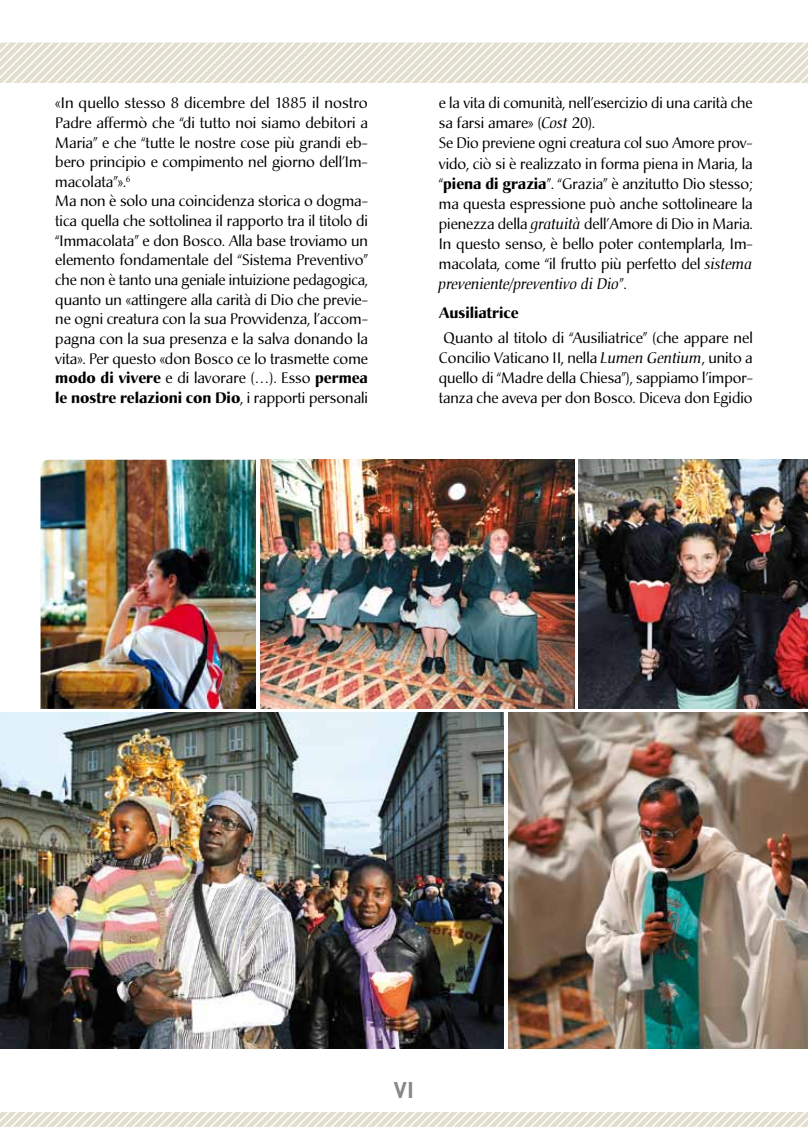
<style>
.page{position:relative;width:808px;height:1127px;background:#fff}
.page>*{position:absolute;margin:0;border:0;box-sizing:border-box;transform-origin:0 0}
.t1{font:700 22.5px "DIN Pro";color:#87888a}
.t2{font:15px/19.6px "Christiana";color:#000}
.t3{font:700 15px "Christiana";color:#000}
.s1{font-weight:700}
.s2{font-style:italic}
</style>
<div class="page">
<img style="left:41px;top:460px;width:215px;height:249px">
<img style="left:578px;top:460px;width:230px;height:249px">
<img style="left:260px;top:460px;width:314px;height:249px">
<svg style="left:0;top:1112px;width:808px;height:15px"></svg>
<svg style="left:0;top:43px;width:808px;height:40px"></svg>
<img style="left:508px;top:713px;width:300px;height:335px">
<img style="left:0;top:713px;width:504px;height:335px">
<p class="t2" style="left:55px;top:93px;width:314px">«In quello stesso 8 dicembre del 1885 il nostro Padre affermò che “di tutto noi siamo debitori a Maria” e che “tutte le nostre cose più grandi eb&shy;bero principio e compimento nel giorno dell’Im&shy;macolata”».<sup>6<br></sup>Ma non è solo una coincidenza storica o dogma&shy;tica quella che sottolinea il rapporto tra il titolo di “Immacolata” e don Bosco. Alla base troviamo un elemento fondamentale del “Sistema Preventivo” che non è tanto una geniale intuizione pedagogica, quanto un «attingere alla carità di Dio che previe&shy;ne ogni creatura con la sua Provvidenza, l’accom&shy;pagna con la sua presenza e la salva donando la vita». Per questo «don Bosco ce lo trasmette come <span class="s1">modo di vivere</span> e di lavorare (…). Esso <span class="s1">permea le nostre relazioni con Dio</span>, i rapporti personali</p>
<p class="t2" style="left:439px;top:93px;width:315px;line-height:20.1px">e la vita di comunità, nell’esercizio di una carità che sa farsi amare» (<span class="s2">Cost</span> 20).<br>Se Dio previene ogni creatura col suo Amore prov&shy;vido, ciò si è realizzato in forma piena in Maria, la “<span class="s1">piena di grazia</span>”. “Grazia” è anzitutto Dio stesso; ma questa espressione può anche sottolineare la pienezza della <span class="s2">gratuità</span> dell’Amore di Dio in Maria.<br>In questo senso, è bello poter contemplarla, Im&shy;macolata, come “il frutto più perfetto del <span class="s2">sistema preveniente/preventivo di Dio</span>”.</p>
<p class="t3" style="left:439px;top:303px;width:81px">Ausiliatrice</p>
<p class="t2" style="left:439px;top:327px;width:315px;line-height:20.1px;text-align:center">Quanto al titolo di “Ausiliatrice” (che appare nel Concilio Vaticano II, nella <span class="s2">Lumen Gentium</span>, unito a quello di “Madre della Chiesa”), sappiamo l’impor&shy;tanza che aveva per don Bosco. Diceva don Egidio</p>
<h1 class="t1" style="left:394px;top:1075px;width:22px">VI</h1>
</div>
